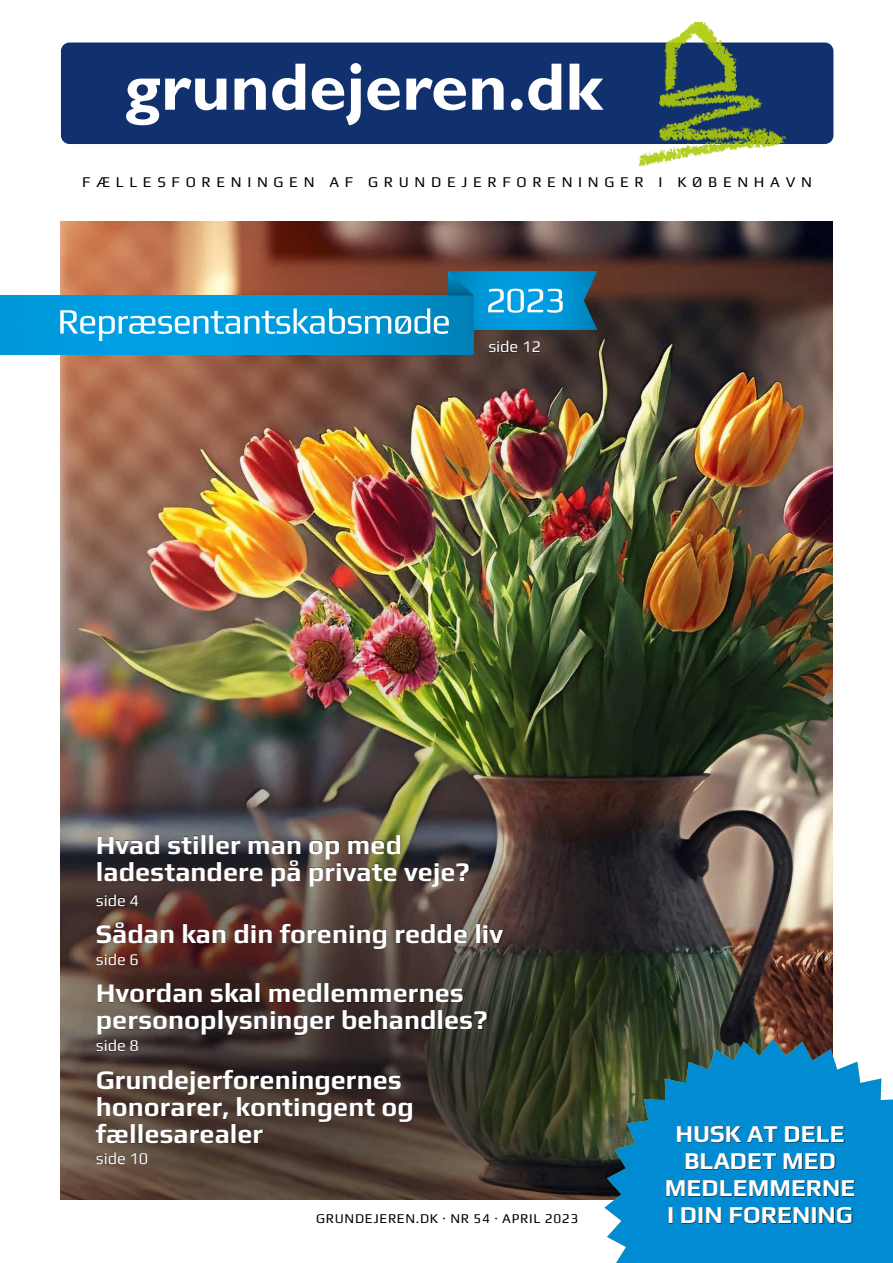
<style>
.page{position:relative;width:893px;height:1263px;background:#fff}
.page>*{position:absolute;margin:0;border:0;box-sizing:border-box;transform-origin:0 0}
.t1{font:700 27px/27px "Play";color:#fff}
.t2{font:700 24.3px/27px "Play";color:#fff;text-align:center}
.t3{font:16.35px "Play";color:#fff}
.t4{font:15px "Play";letter-spacing:.38em;color:#000}
.t5{font:13.5px "Play";letter-spacing:.05em;color:#000}
</style>
<div class="page">
<img style="left:60px;top:221px;width:773px;height:978px">
<div style="left:61px;top:43px;width:772px;height:101px;background:#11306e;border-radius:9px"></div>
<img style="left:628px;top:22px;width:162px;height:145px">
<svg style="left:126px;top:63px;width:478px;height:62px"></svg>
<div style="left:96px;top:835px;width:407px;height:329px;background:#000;opacity:.88"></div>
<div style="left:489px;top:341px;width:51px;height:12px;background:#000;opacity:.88"></div>
<svg style="left:0;top:295px;width:474px;height:59px;background:#0097d9"></svg>
<svg style="left:60px;top:271px;width:537px;height:70px;background:#4691b0"></svg>
<svg style="left:604px;top:1039px;width:289px;height:224px;background:#1f86b4"></svg>
<div style="left:666px;top:1126px;width:189px;height:98px;background:#000;opacity:.88"></div>
<p class="t4" style="left:82px;top:173px;width:731px">FÆLLESFORENINGEN AF GRUNDEJERFORENINGER I KØBENHAVN</p>
<p class="t3" style="left:488px;top:337px;width:54px">side 12</p>
<p class="t1" style="left:96px;top:831px;width:375px">Hvad stiller man op med ladestandere på private veje?</p>
<p class="t3" style="left:96px;top:890px;width:45px">side 4</p>
<p class="t1" style="left:96px;top:920px;width:409px">Sådan kan din forening redde liv</p>
<p class="t3" style="left:96px;top:950px;width:45px">side 6</p>
<p class="t1" style="left:96px;top:979px;width:393px">Hvordan skal medlemmernes personoplysninger behandles?</p>
<p class="t3" style="left:96px;top:1036px;width:45px">side 8</p>
<p class="t1" style="left:96px;top:1066px;width:320px">Grundejerforeningernes honorarer, kontingent og fællesarealer</p>
<p class="t3" style="left:96px;top:1148px;width:54px">side 10</p>
<p class="t5" style="left:316px;top:1210px;width:263px">GRUNDEJEREN.DK · NR 54 · APRIL 2023</p>
<p class="t2" style="left:665px;top:1120px;width:192px">HUSK AT DELE<br>BLADET MED<br>MEDLEMMERNE<br>I DIN FORENING</p>
</div>
